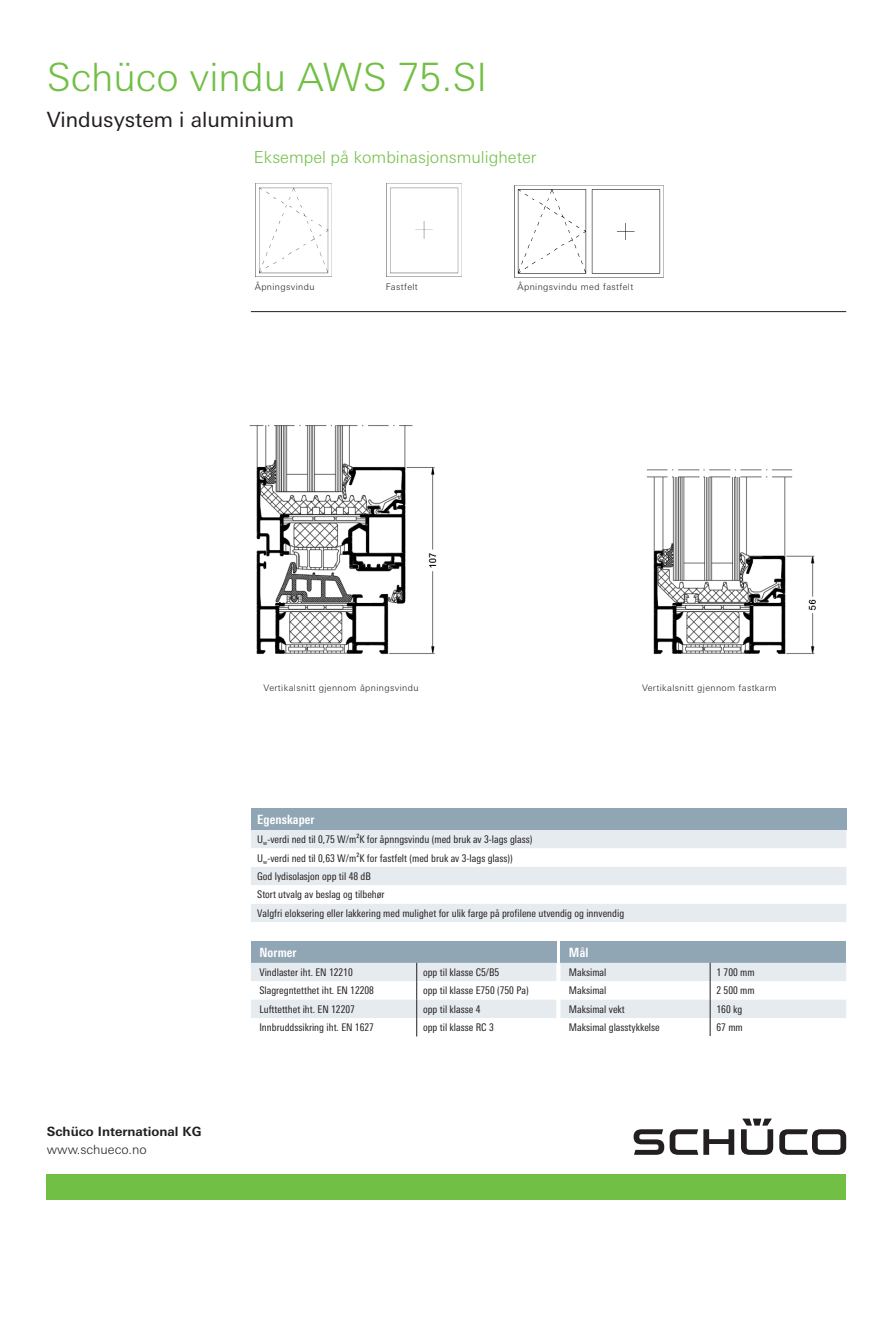
<style>
.page{position:relative;width:893px;height:1327px;background:#fff}
.page>*{position:absolute;margin:0;border:0;box-sizing:border-box;transform-origin:0 0}
.Headline{font:300 39px "Univers For Schueco 330";color:#71bf44}
.Subhheadline{font:21px "Univers For Schueco 430 Reg";color:#231f20}
.Fließtext_Headline{font:300 16.5px "Univers For Schueco 330";color:#71bf44}
.Fließtext_Headline-2{font:700 12.75px "Univers For Schueco 630";color:#231f20}
.t1{font:12.75px "Univers For Schueco 620 Cd Bd";letter-spacing:.01em;color:#fff}
.Fließtext_Umschlag{font:300 12.75px "Univers For Schueco 330";color:#231f20}
.Tabelle_regular_link{font:10.5px "Univers For Schueco 420 Cd Rg";color:#231f20}
.Bildtext{font:300 9px "Univers For Schueco 330";letter-spacing:.04em;color:#231f20}
</style>
<div class="page">
<div style="left:251px;top:941px;width:305px;height:22px;background:#91a6b4"></div>
<div style="left:560px;top:941px;width:286px;height:22px;background:#91a6b4"></div>
<svg style="left:251px;top:963px;width:595px;height:73px"></svg>
<div style="left:251px;top:809px;width:595px;height:21px;background:#91a6b4"></div>
<div style="left:251px;top:830px;width:595px;height:92px;background:#e6ebef"></div>
<svg style="left:251px;top:848px;width:595px;height:55px"></svg>
<svg style="left:634px;top:1118px;width:212px;height:36px"></svg>
<div style="left:47px;top:1173px;width:799px;height:26px;background:#71bf44"></div>
<img style="left:515px;top:185px;width:148px;height:89px">
<img style="left:259px;top:187px;width:70px;height:87px">
<img style="left:386px;top:184px;width:76px;height:92px">
<hr style="left:251px;top:311px;width:595px;height:1px;background:#231f20">
<img style="left:249px;top:425px;width:567px;height:230px">
<p class="Headline" style="left:47px;top:55px;width:442px">Schüco vindu AWS 75.SI</p>
<p class="Subhheadline" style="left:47px;top:108px;width:249px">Vindusystem i aluminium</p>
<p class="Fließtext_Headline" style="left:254px;top:148px;width:284px">Eksempel på kombinasjonsmuligheter</p>
<p class="Bildtext" style="left:255px;top:282px;width:61px">Åpningsvindu</p>
<p class="Bildtext" style="left:386px;top:282px;width:34px">Fastfelt</p>
<p class="Bildtext" style="left:518px;top:282px;width:117px">Åpningsvindu med fastfelt</p>
<p class="Bildtext" style="left:264px;top:682px;width:156px">Vertikalsnitt gjennom åpningsvindu</p>
<p class="Bildtext" style="left:642px;top:682px;width:136px">Vertikalsnitt gjennom fastkarm</p>
<p class="t1" style="left:257px;top:812px;width:59px">Egenskaper</p>
<p class="Tabelle_regular_link" style="left:257px;top:833px;width:277px">U<sub>w</sub>-verdi ned til 0,75 W/m²K for åpnngsvindu (med bruk av 3-lags glass)</p>
<p class="Tabelle_regular_link" style="left:257px;top:851px;width:257px">U<sub>w</sub>-verdi ned til 0,63 W/m²K for fastfelt (med bruk av 3-lags glass))</p>
<p class="Tabelle_regular_link" style="left:257px;top:870px;width:115px">God lydisolasjon opp til 48 dB</p>
<p class="Tabelle_regular_link" style="left:257px;top:888px;width:129px">Stort utvalg av beslag og tilbehør</p>
<p class="Tabelle_regular_link" style="left:257px;top:907px;width:368px">Valgfri eloksering eller lakkering med mulighet for ulik farge på profilene utvendig og innvendig</p>
<p class="Fließtext_Headline-2" style="left:47px;top:1123px;width:156px">Schüco International KG</p>
<p class="Fließtext_Umschlag" style="left:47px;top:1141px;width:102px">www.schueco.no</p>
<p class="t1" style="left:259px;top:944px;width:39px">Normer</p>
<p class="Tabelle_regular_link" style="left:259px;top:966px;width:95px">Vindlaster iht. EN 12210</p>
<p class="Tabelle_regular_link" style="left:423px;top:966px;width:78px">opp til klasse C5/B5</p>
<p class="Tabelle_regular_link" style="left:259px;top:984px;width:116px">Slagregntetthet iht. EN 12208</p>
<p class="Tabelle_regular_link" style="left:423px;top:984px;width:107px">opp til klasse E750 (750 Pa)</p>
<p class="Tabelle_regular_link" style="left:259px;top:1003px;width:97px">Lufttetthet iht. EN 12207</p>
<p class="Tabelle_regular_link" style="left:423px;top:1003px;width:59px">opp til klasse 4</p>
<p class="Tabelle_regular_link" style="left:259px;top:1021px;width:116px">Innbruddssikring iht. EN 1627</p>
<p class="Tabelle_regular_link" style="left:423px;top:1021px;width:72px">opp til klasse RC 3</p>
<p class="t1" style="left:569px;top:944px;width:21px">Mål</p>
<p class="Tabelle_regular_link" style="left:569px;top:966px;width:39px">Maksimal</p>
<p class="Tabelle_regular_link" style="left:716px;top:966px;width:40px">1 700 mm</p>
<p class="Tabelle_regular_link" style="left:569px;top:984px;width:39px">Maksimal</p>
<p class="Tabelle_regular_link" style="left:716px;top:984px;width:40px">2 500 mm</p>
<p class="Tabelle_regular_link" style="left:569px;top:1003px;width:57px">Maksimal vekt</p>
<p class="Tabelle_regular_link" style="left:716px;top:1003px;width:27px">160 kg</p>
<p class="Tabelle_regular_link" style="left:569px;top:1021px;width:92px">Maksimal glasstykkelse</p>
<p class="Tabelle_regular_link" style="left:716px;top:1021px;width:28px">67 mm</p>
</div>
